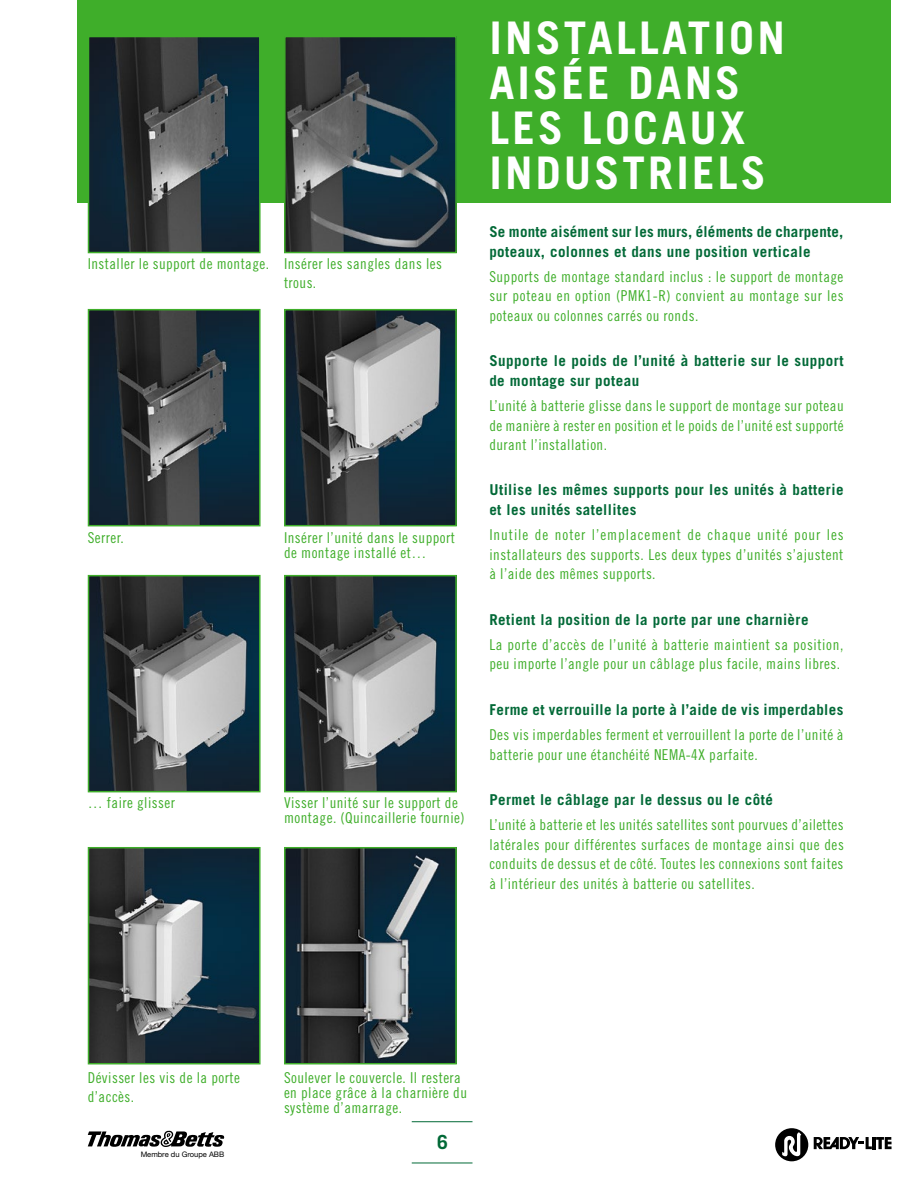
<style>
.page{position:relative;width:918px;height:1188px;background:#fff}
.page>*{position:absolute;margin:0;border:0;box-sizing:border-box;transform-origin:0 0}
.t1{font:700 45px/45px "Trade Gothic LT Std";letter-spacing:.07em;color:#fff}
.t2{font:700 19.5px "Trade Gothic LT Std";color:#026937}
.t3{font:15px/19.5px "Trade Gothic LT Std Cn 18";letter-spacing:.03em;color:#3fae2a}
.t4{font:700 15px/19.5px "Trade Gothic LT Std";letter-spacing:.03em;color:#026937}
.t5{font:7.65px "Helvetica Neue LT Std";color:#000}
</style>
<div class="page">
<div style="left:78px;top:0;width:813px;height:202px;background:#3fae2a"></div>
<img style="left:91px;top:39px;width:167px;height:211px">
<div style="left:88px;top:36px;width:173px;height:217px;border:2px solid #3fae2a"></div>
<img style="left:287px;top:39px;width:167px;height:211px">
<div style="left:284px;top:36px;width:173px;height:217px;border:2px solid #3fae2a"></div>
<img style="left:91px;top:850px;width:167px;height:211px">
<div style="left:88px;top:847px;width:173px;height:217px;border:2px solid #3fae2a"></div>
<img style="left:287px;top:850px;width:167px;height:211px">
<div style="left:284px;top:847px;width:173px;height:217px;border:2px solid #3fae2a"></div>
<img style="left:91px;top:578px;width:167px;height:211px">
<div style="left:88px;top:575px;width:173px;height:217px;border:2px solid #3fae2a"></div>
<img style="left:287px;top:578px;width:167px;height:211px">
<div style="left:284px;top:575px;width:173px;height:217px;border:2px solid #3fae2a"></div>
<img style="left:91px;top:312px;width:167px;height:211px">
<div style="left:88px;top:309px;width:173px;height:217px;border:2px solid #3fae2a"></div>
<img style="left:287px;top:312px;width:167px;height:211px">
<div style="left:284px;top:309px;width:173px;height:217px;border:2px solid #3fae2a"></div>
<hr style="left:412px;top:1121px;width:60px;height:1px;background:#026937">
<hr style="left:412px;top:1163px;width:60px;height:1px;background:#026937">
<svg style="left:814px;top:1137px;width:78px;height:12px"></svg>
<svg style="left:775px;top:1128px;width:33px;height:33px"></svg>
<svg style="left:88px;top:1131px;width:136px;height:16px"></svg>
<p class="t3" style="left:88px;top:254px;width:183px">Installer le support de montage.</p>
<p class="t3" style="left:284px;top:254px;width:159px">Insérer les sangles dans les trous.</p>
<p class="t3" style="left:88px;top:527px;width:38px">Serrer.</p>
<p class="t3" style="left:88px;top:792px;width:89px">… faire glisser</p>
<p class="t3" style="left:284px;top:530px;width:172px;line-height:15px">Insérer l’unité dans le support de montage installé et…</p>
<p class="t3" style="left:284px;top:795px;width:182px;line-height:15px">Visser l’unité sur le support de montage. (Quincaillerie fournie)</p>
<h1 class="t1" style="left:489px;top:14px;width:297px">INSTALLATION<br>AISÉE DANS<br>LES LOCAUX<br>INDUSTRIELS</h1>
<p class="t4" style="left:489px;top:222px;width:355px">Se monte aisément sur les murs, éléments de charpente, poteaux, colonnes et dans une position verticale</p>
<p class="t3" style="left:489px;top:267px;width:356px;text-align:justify">Supports de montage standard inclus : le support de montage sur poteau en option (PMK1-R) convient au montage sur les poteaux ou colonnes carrés ou ronds.</p>
<p class="t4" style="left:489px;top:351px;width:356px">Supporte le poids de l’unité à batterie sur le support de montage sur poteau</p>
<p class="t3" style="left:489px;top:396px;width:356px;text-align:justify">L’unité à batterie glisse dans le support de montage sur poteau de manière à rester en position et le poids de l’unité est supporté durant l’installation.</p>
<p class="t4" style="left:489px;top:480px;width:356px">Utilise les mêmes supports pour les unités à batterie et les unités satellites</p>
<p class="t3" style="left:489px;top:525px;width:356px;text-align:justify">Inutile de noter l’emplacement de chaque unité pour les installateurs des supports. Les deux types d’unités s’ajustent à l’aide des mêmes supports.</p>
<p class="t4" style="left:489px;top:609px;width:321px">Retient la position de la porte par une charnière</p>
<p class="t3" style="left:489px;top:635px;width:356px">La porte d’accès de l’unité à batterie maintient sa position, peu importe l’angle pour un câblage plus facile, mains libres.</p>
<p class="t4" style="left:489px;top:700px;width:356px">Ferme et verrouille la porte à l’aide de vis imperdables</p>
<p class="t3" style="left:489px;top:725px;width:356px">Des vis imperdables ferment et verrouillent la porte de l’unité à batterie pour une étanchéité NEMA-4X parfaite.</p>
<p class="t4" style="left:489px;top:790px;width:285px">Permet le câblage par le dessus ou le côté</p>
<p class="t3" style="left:489px;top:815px;width:356px;text-align:justify">L’unité à batterie et les unités satellites sont pourvues d’ailettes latérales pour différentes surfaces de montage ainsi que des conduits de dessus et de côté. Toutes les connexions sont faites à l’intérieur des unités à batterie ou satellites.</p>
<p class="t3" style="left:88px;top:1067px;width:154px">Dévisser les vis de la porte d’accès.</p>
<p class="t5" style="left:141px;top:1150px;width:85px">Membre du Groupe ABB</p>
<p class="t3" style="left:284px;top:1070px;width:185px;line-height:15px">Soulever le couvercle. Il restera en place grâce à la charnière du système d’amarrage.</p>
<h2 class="t2" style="left:437px;top:1130px;width:12px">6</h2>
</div>
